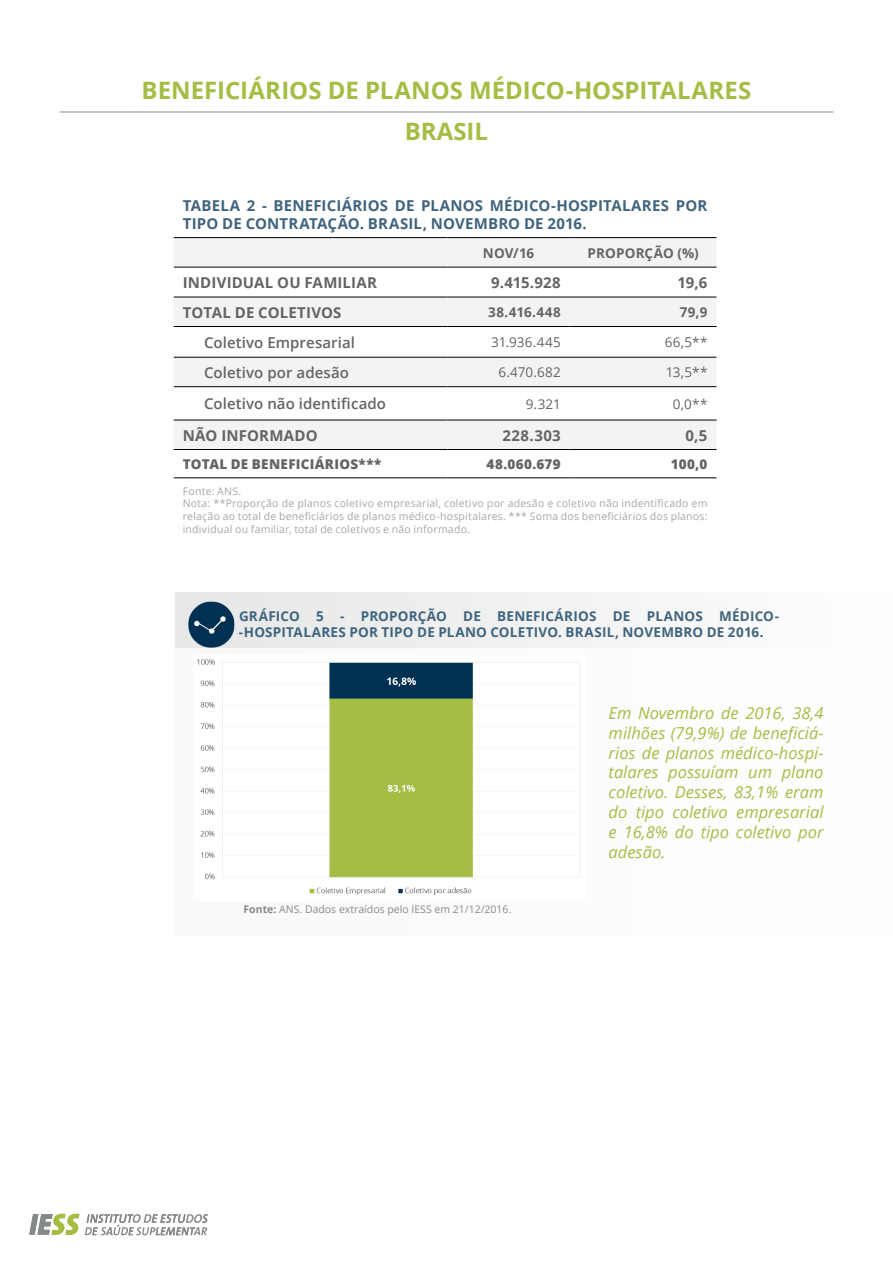
<style>
.page{position:relative;width:893px;height:1263px;background:#fff}
.page>*{position:absolute;margin:0;border:0;box-sizing:border-box;transform-origin:0 0}
.t1{font:700 24px/40.7px "Open Sans";color:#a4bd44}
.t2{font:italic 16.5px/19.8px "Open Sans";color:#a4bd44;text-align:justify}
.t3{font:700 15px/18px "Open Sans";letter-spacing:.01em;color:#40647d}
.t4{font:700 15px "Open Sans";letter-spacing:.01em;color:#636466}
.t5{font:600 15px "Open Sans";letter-spacing:.005em;color:#636466}
.t6{font:700 13.5px "Open Sans";letter-spacing:.015em;color:#40647d}
.t7{font:13.5px "Open Sans";letter-spacing:.01em;color:#636466}
.t8{font:800 13.5px "Open Sans";letter-spacing:.02em;color:#636466}
.t9{font:700 13.5px "Open Sans";letter-spacing:.015em;color:#636466}
.t10{font:10.5px/12.6px "Open Sans";letter-spacing:.02em;color:#a4a7a8}
.t11{font:10.5px "Open Sans";color:#868a8b}
.s1{font-weight:700}
</style>
<div class="page">
<svg style="left:29px;top:1214px;width:179px;height:21px"></svg>
<div style="left:176px;top:592px;width:717px;height:343px;background:#f9f9f9"></div>
<div style="left:176px;top:592px;width:717px;height:56px;background:#f2f2f2"></div>
<svg style="left:174px;top:238px;width:542px;height:211px;fill:#f3f3f4"></svg>
<hr style="left:174px;top:237px;width:273px;height:1px;background:#000">
<hr style="left:447px;top:237px;width:123px;height:1px;background:#000">
<hr style="left:570px;top:237px;width:146px;height:1px;background:#000">
<hr style="left:174px;top:267px;width:273px;height:1px;background:#000">
<hr style="left:447px;top:267px;width:123px;height:1px;background:#000">
<hr style="left:570px;top:267px;width:146px;height:1px;background:#000">
<hr style="left:174px;top:297px;width:273px;height:1px;background:#000">
<hr style="left:447px;top:297px;width:123px;height:1px;background:#000">
<hr style="left:570px;top:297px;width:146px;height:1px;background:#000">
<hr style="left:174px;top:326px;width:273px;height:1px;background:#000">
<hr style="left:447px;top:326px;width:123px;height:1px;background:#000">
<hr style="left:570px;top:326px;width:146px;height:1px;background:#000">
<hr style="left:174px;top:357px;width:273px;height:1px;background:#000">
<hr style="left:447px;top:357px;width:123px;height:1px;background:#000">
<hr style="left:570px;top:357px;width:146px;height:1px;background:#000">
<hr style="left:174px;top:386px;width:273px;height:1px;background:#000">
<hr style="left:447px;top:386px;width:123px;height:1px;background:#000">
<hr style="left:570px;top:386px;width:146px;height:1px;background:#000">
<hr style="left:174px;top:420px;width:273px;height:1px;background:#000">
<hr style="left:447px;top:420px;width:123px;height:1px;background:#000">
<hr style="left:570px;top:420px;width:146px;height:1px;background:#000">
<hr style="left:174px;top:449px;width:273px;height:1px;background:#000">
<hr style="left:447px;top:449px;width:123px;height:1px;background:#000">
<hr style="left:570px;top:449px;width:146px;height:1px;background:#000">
<hr style="left:174px;top:478px;width:273px;height:1px;background:#000">
<hr style="left:447px;top:478px;width:123px;height:1px;background:#000">
<hr style="left:570px;top:478px;width:146px;height:1px;background:#000">
<hr style="left:60px;top:112px;width:773px;height:1px;background:#868a8b">
<img style="left:184px;top:597px;width:51px;height:51px">
<img style="left:197px;top:659px;width:383px;height:236px">
<h1 class="t1" style="left:405px;top:69px;width:333px;text-indent:-263px">BENEFICIÁRIOS DE PLANOS M ÉDICO-HOSPITALARES<br>BRA</h1>
<h1 class="t1" style="left:453px;top:110px;width:24px">SIL</h1>
<h3 class="t3" style="left:183px;top:196px;width:526px">TABELA 2 - BENEFICIÁRIOS DE PLANOS MÉDICO-HOSPITALARES POR<br>TIPO DE CONTRATAÇÃO. BRASIL, N OVEMBRO DE 2016.</h3>
<p class="t9" style="left:483px;top:243px;width:53px">N OV/16</p>
<p class="t9" style="left:588px;top:243px;width:11px">PROPORÇÃO</p>
<p class="t9" style="left:677px;top:243px;width:23px">(%)</p>
<h3 class="t4" style="left:183px;top:272px;width:196px">I NDIVIDUAL OU FAMILIAR</h3>
<h3 class="t4" style="left:491px;top:272px;width:71px">9.415.928</h3>
<h3 class="t4" style="left:678px;top:272px;width:31px">19,6</h3>
<h3 class="t4" style="left:183px;top:301px;width:11px">TOTAL</h3>
<h3 class="t4" style="left:235px;top:301px;width:107px">DE COLETIVOS</h3>
<p class="t9" style="left:488px;top:302px;width:74px">38.416.448</p>
<p class="t9" style="left:680px;top:302px;width:29px">79,9</p>
<h3 class="t5" style="left:204px;top:332px;width:152px">Coletivo Empresarial</h3>
<p class="t7" style="left:491px;top:333px;width:71px">31.936.445</p>
<p class="t7" style="left:665px;top:333px;width:44px">66,5**</p>
<h3 class="t5" style="left:204px;top:362px;width:147px">Coletivo por adesão</h3>
<p class="t7" style="left:498px;top:363px;width:64px">6.470.682</p>
<p class="t7" style="left:666px;top:363px;width:43px">13,5**</p>
<h3 class="t5" style="left:204px;top:393px;width:184px">Coletivo não identificado</h3>
<p class="t7" style="left:526px;top:394px;width:36px">9.321</p>
<p class="t7" style="left:673px;top:394px;width:36px">0,0**</p>
<h3 class="t4" style="left:183px;top:424px;width:137px">NÃO I NFORMADO</h3>
<h3 class="t4" style="left:502px;top:424px;width:60px">228.303</h3>
<h3 class="t4" style="left:685px;top:424px;width:24px">0,5</h3>
<p class="t8" style="left:183px;top:454px;width:200px">TOTAL DE BENEFICIÁRIOS***</p>
<p class="t8" style="left:487px;top:454px;width:76px">48.060.679</p>
<p class="t8" style="left:671px;top:454px;width:38px">100,0</p>
<p class="t10" style="left:183px;top:484px;width:526px">Fonte: ANS.<br>Nota: **Proporção de planos coletivo empresarial, coletivo por adesão e coletivo não indentificado em relação ao total de beneficiários de planos médico-hospitalares. *** Soma dos beneficiários dos planos: individual ou familiar, total de coletivos e não informado.</p>
<p class="t6" style="left:239px;top:606px;width:241px">G RÁFICO 5 - PROPORÇÃO DE</p>
<p class="t6" style="left:497px;top:606px;width:100px">BENEFICÁRIOS</p>
<p class="t6" style="left:613px;top:606px;width:17px">DE</p>
<p class="t6" style="left:647px;top:606px;width:56px">PLANOS</p>
<p class="t6" style="left:719px;top:606px;width:61px">MÉDICO-</p>
<p class="t6" style="left:239px;top:623px;width:121px">-HOSPITALARES POR</p>
<p class="t6" style="left:382px;top:623px;width:383px">TIPO DE PLANO COLETIVO. BRASIL, N OVEMBRO DE 2016.</p>
<p class="t11" style="left:243px;top:902px;width:269px"><span class="s1">FONTE:</span> ANS. Dados extraídos pelo IESS em 21/12/2016.</p>
<h2 class="t2" style="left:609px;top:703px;width:216px">Em Novembro de 2016, 38,4 milhões (79,9%) de beneficiá&shy;rios de planos médico-hospi&shy;talares possuíam um plano coletivo. Desses, 83,1% eram do tipo coletivo empresarial e 16,8% do tipo coletivo por adesão.</h2>
</div>
